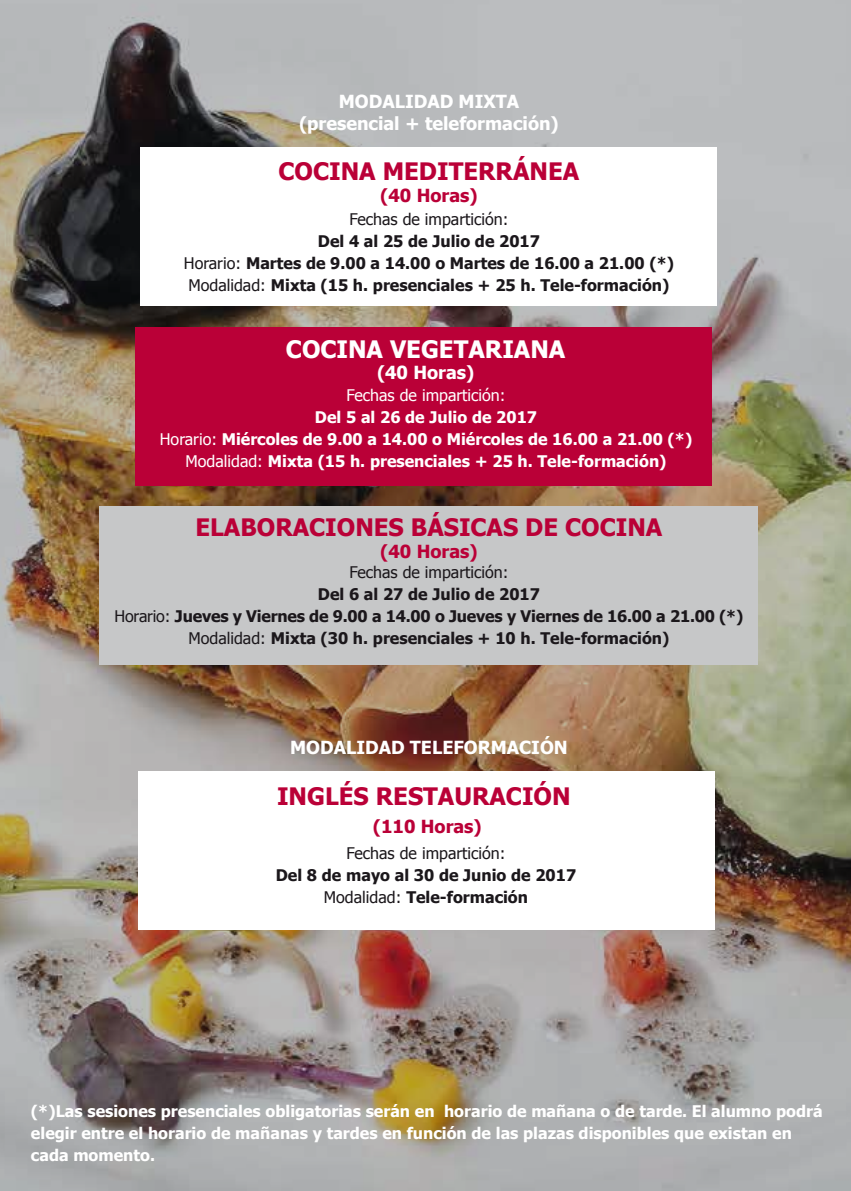
<style>
.page{position:relative;width:851px;height:1191px;background:#fff}
.page>*{position:absolute;margin:0;border:0;box-sizing:border-box;transform-origin:0 0}
.t1{font:700 24px "Tahoma";color:#ba0037}
.t2{font:700 24px "Tahoma";color:#fff}
.t3{font:700 18px/21.6px "Tahoma";color:#fff;text-align:center}
.t4{font:700 18px "Tahoma";color:#ba0037}
.t5{font:700 16px/22px "Tahoma";color:#1b171b;text-align:center}
.t6{font:700 16px/22px "Tahoma";color:#fff;text-align:center}
.t7{font:16px "Tahoma";color:#1b171b}
.t8{font:16px "Tahoma";color:#fff}
.s1{font-weight:400}
</style>
<div class="page">
<img style="left:0;top:0;width:850px;height:1191px">
<div style="left:141px;top:147px;width:576px;height:159px;background:#fff"></div>
<div style="left:136px;top:327px;width:575px;height:159px;background:#ba0037"></div>
<div style="left:100px;top:505px;width:658px;height:159px;background:#c6c7c8"></div>
<div style="left:138px;top:771px;width:576px;height:159px;background:#fff"></div>
<p class="t3" style="left:299px;top:90px;width:261px">MODALIDAD MIXTA (presencial + teleformación)</p>
<h1 class="t1" style="left:278px;top:156px;width:302px">COCINA MEDITERRÁNEA</h1>
<p class="t4" style="left:380px;top:184px;width:99px">(40 Horas)</p>
<p class="t7" style="left:349px;top:208px;width:160px">Fechas de impartición:</p>
<p class="t5" style="left:184px;top:229px;width:491px">Del 4 al 25 de Julio de 2017<br><span class="s1">Horario:</span> Martes de 9.00 a 14.00 o Martes de 16.00 a 21.00 (*)<br><span class="s1">Modalidad:</span> Mixta (15 h. presenciales + 25 h. Tele-formación)</p>
<h1 class="t2" style="left:286px;top:333px;width:281px">COCINA VEGETARIANA</h1>
<p class="t3" style="left:377px;top:361px;width:99px">(40 Horas)</p>
<p class="t8" style="left:346px;top:385px;width:160px">Fechas de impartición:</p>
<p class="t6" style="left:160px;top:406px;width:534px">Del 5 al 26 de Julio de 2017<br><span class="s1">Horario:</span> Miércoles de 9.00 a 14.00 o Miércoles de 16.00 a 21.00 (*)<br><span class="s1">Modalidad:</span> Mixta (15 h. presenciales + 25 h. Tele-formación)</p>
<h1 class="t1" style="left:195px;top:512px;width:468px">ELABORACIONES BÁSICAS DE COCINA</h1>
<p class="t4" style="left:380px;top:539px;width:99px">(40 Horas)</p>
<p class="t7" style="left:349px;top:562px;width:160px">Fechas de impartición:</p>
<p class="t5" style="left:114px;top:583px;width:630px">Del 6 al 27 de Julio de 2017<br><span class="s1">Horario:</span> Jueves y Viernes de 9.00 a 14.00 o Jueves y Viernes de 16.00 a 21.00 (*)<br><span class="s1">Modalidad:</span> Mixta (30 h. presenciales + 10 h. Tele-formación)</p>
<p class="t3" style="left:290px;top:735px;width:279px">MODALIDAD TELEFORMACIÓN</p>
<h1 class="t1" style="left:277px;top:780px;width:295px">INGLÉS RESTAURACIÓN</h1>
<p class="t4" style="left:373px;top:815px;width:110px">(110 Horas)</p>
<p class="t7" style="left:346px;top:843px;width:160px">Fechas de impartición:</p>
<p class="t5" style="left:276px;top:864px;width:302px">Del 8 de mayo al 30 de Junio de 2017<br><span class="s1">Modalidad:</span> Tele-formación</p>
<p class="t6" style="left:31px;top:1100px;width:793px;text-align:left">(*)Las sesiones presenciales obligatorias serán en horario de mañana o de tarde. El alumno podrá elegir entre el horario de mañanas y tardes en función de las plazas disponibles que existan en cada momento.</p>
</div>
